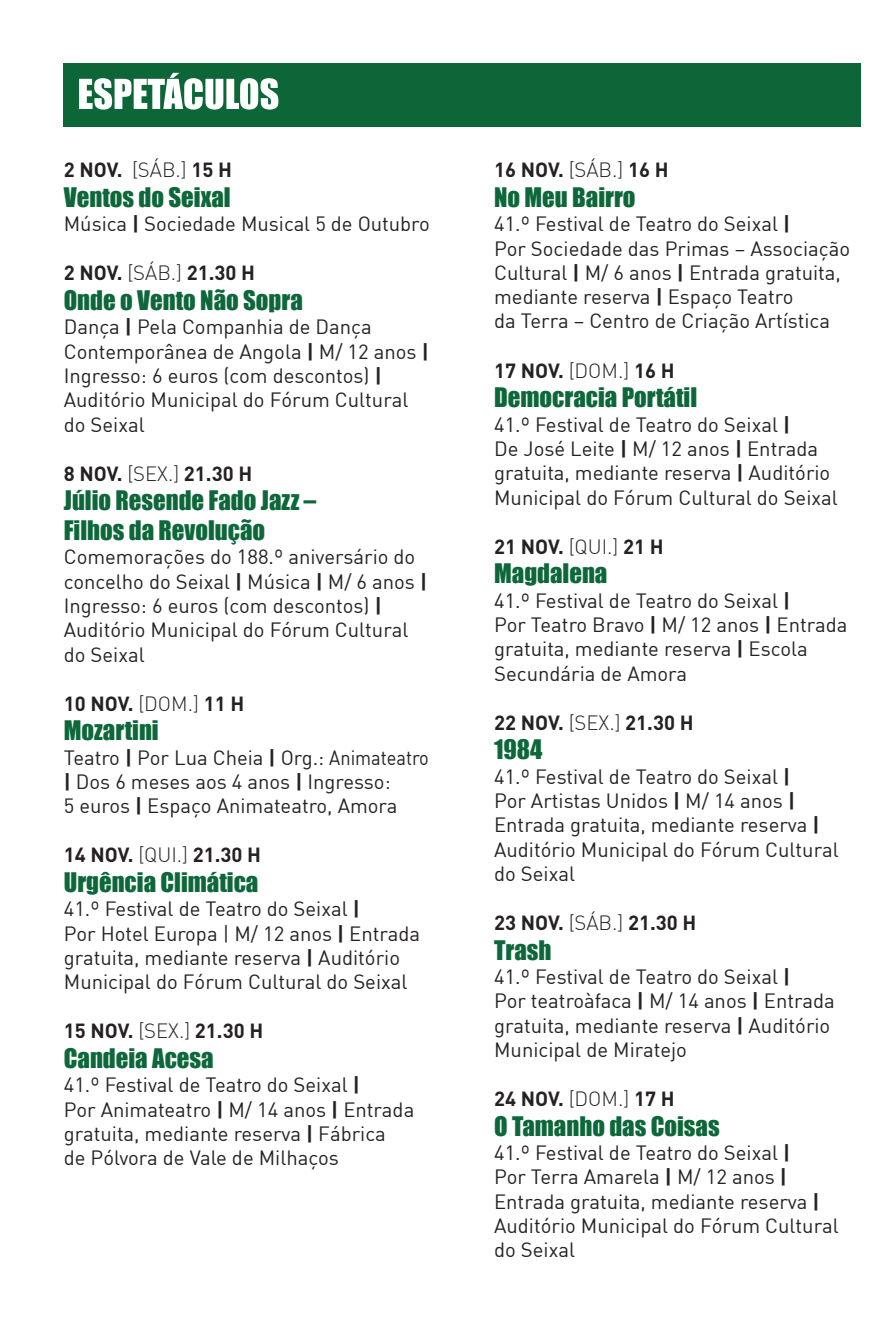
<style>
.page{position:relative;width:894px;height:1340px;background:#fff}
.page>*{position:absolute;margin:0;border:0;box-sizing:border-box;transform-origin:0 0}
.t1{font:24.75px/29.7px "Impact";color:#0c6638}
.t2{font:20.25px/24.3px "DIN";color:#231f20}
.t3{font:700 20.25px "DIN";color:#231f20}
.s1{font-weight:300}
.s2{font-weight:700}
</style>
<div class="page">
<div style="left:63px;top:63px;width:797px;height:63px;background:#0c6638"></div>
<svg style="left:79px;top:73px;width:199px;height:37px"></svg>
<p class="t3" style="left:64px;top:157px;width:170px">2 NOV. <span class="s1">[SÁB.]</span> 15 H</p>
<p class="t1" style="left:64px;top:182px;width:168px">Ventos do Seixal</p>
<p class="t2" style="left:64px;top:211px;width:367px">Música <span class="s2">|</span> Sociedade Musical 5 de Outubro</p>
<p class="t3" style="left:64px;top:260px;width:193px">2 NOV. <span class="s1">[SÁB.]</span> 21.30 H</p>
<p class="t1" style="left:64px;top:285px;width:240px">Onde o Vento Não Sopra</p>
<p class="t2" style="left:64px;top:314px;width:366px">Dança <span class="s2">|</span> Pela Companhia de Dança<br>Contemporânea de Angola <span class="s2">|</span> M/ 12 anos <span class="s2">|<br></span>Ingresso: 6 euros (com descontos) <span class="s2">|<br></span>Auditório Municipal do Fórum Cultural do Seixal</p>
<p class="t3" style="left:64px;top:460px;width:190px">8 NOV. <span class="s1">[SEX.]</span> 21.30 H</p>
<p class="t1" style="left:64px;top:485px;width:254px">Júlio Resende Fado Jazz –<br>Filhos da Revolução</p>
<p class="t2" style="left:64px;top:544px;width:365px">Comemorações do 188.º aniversário do concelho do Seixal <span class="s2">|</span> Música <span class="s2">|</span> M/ 6 anos <span class="s2">|<br></span>Ingresso: 6 euros (com descontos) <span class="s2">|<br></span>Auditório Municipal do Fórum Cultural do Seixal</p>
<p class="t3" style="left:64px;top:690px;width:182px">10 NOV. <span class="s1">[DOM.]</span> 11 H</p>
<p class="t1" style="left:64px;top:715px;width:96px">Mozartini</p>
<p class="t2" style="left:64px;top:745px;width:366px">Teatro <span class="s2">|</span> Por Lua Cheia <span class="s2">|</span> Org.: Animateatro <span class="s2">|</span> Dos 6 meses aos 4 anos <span class="s2">|</span> Ingresso:<br>5 euros <span class="s2">|</span> Espaço Animateatro, Amora</p>
<p class="t3" style="left:64px;top:841px;width:199px">14 NOV. <span class="s1">[QUI.]</span> 21.30 H</p>
<p class="t1" style="left:64px;top:867px;width:196px">Urgência Climática</p>
<p class="t2" style="left:64px;top:896px;width:358px">41.º Festival de Teatro do Seixal <span class="s2">|<br></span>Por Hotel Europa | M/ 12 anos <span class="s2">|</span> Entrada gratuita, mediante reserva <span class="s2">|</span> Auditório Municipal do Fórum Cultural do Seixal</p>
<p class="t3" style="left:64px;top:1017px;width:201px">15 NOV. <span class="s1">[SEX.]</span> 21.30 H</p>
<p class="t1" style="left:64px;top:1042px;width:151px">Candeia Acesa</p>
<p class="t2" style="left:64px;top:1072px;width:352px">41.º Festival de Teatro do Seixal <span class="s2">|<br></span>Por Animateatro <span class="s2">|</span> M/ 14 anos <span class="s2">|</span> Entrada gratuita, mediante reserva <span class="s2">|</span> Fábrica<br>de Pólvora de Vale de Milhaços</p>
<p class="t3" style="left:494px;top:157px;width:176px">16 NOV. <span class="s1">[SÁB.]</span> 16 H</p>
<p class="t1" style="left:494px;top:182px;width:143px">No Meu Bairro</p>
<p class="t2" style="left:494px;top:211px;width:358px">41.º Festival de Teatro do Seixal <span class="s2">|<br></span>Por Sociedade das Primas – Associação Cultural <span class="s2">|</span> M/ 6 anos <span class="s2">|</span> Entrada gratuita, mediante reserva <span class="s2">|</span> Espaço Teatro<br>da Terra – Centro de Criação Artística</p>
<p class="t3" style="left:494px;top:357px;width:182px">17 NOV. <span class="s1">[DOM.]</span> 16 H</p>
<p class="t1" style="left:494px;top:382px;width:205px">Democracia Portátil</p>
<p class="t2" style="left:494px;top:412px;width:345px">41.º Festival de Teatro do Seixal <span class="s2">|<br></span>De José Leite <span class="s2">|</span> M/ 12 anos <span class="s2">|</span> Entrada gratuita, mediante reserva <span class="s2">|</span> Auditório Municipal do Fórum Cultural do Seixal</p>
<p class="t3" style="left:494px;top:533px;width:171px">21 NOV. <span class="s1">[QUI.]</span> 21 H</p>
<p class="t1" style="left:494px;top:558px;width:115px">Magdalena</p>
<p class="t2" style="left:494px;top:587px;width:355px">41.º Festival de Teatro do Seixal <span class="s2">|<br></span>Por Teatro Bravo <span class="s2">|</span> M/ 12 anos <span class="s2">|</span> Entrada gratuita, mediante reserva <span class="s2">|</span> Escola<br>Secundária de Amora</p>
<p class="t3" style="left:494px;top:709px;width:201px">22 NOV. <span class="s1">[SEX.]</span> 21.30 H</p>
<p class="t1" style="left:494px;top:734px;width:50px">1984</p>
<p class="t2" style="left:494px;top:763px;width:346px">41.º Festival de Teatro do Seixal <span class="s2">|<br></span>Por Artistas Unidos <span class="s2">|</span> M/ 14 anos <span class="s2">|<br></span>Entrada gratuita, mediante reserva <span class="s2">|<br></span>Auditório Municipal do Fórum Cultural do Seixal</p>
<p class="t3" style="left:494px;top:909px;width:204px">23 NOV. <span class="s1">[SÁB.]</span> 21.30 H</p>
<p class="t1" style="left:494px;top:934px;width:59px">Trash</p>
<p class="t2" style="left:494px;top:964px;width:342px">41.º Festival de Teatro do Seixal <span class="s2">|<br></span>Por teatroàfaca <span class="s2">|</span> M/ 14 anos <span class="s2">|</span> Entrada gratuita, mediante reserva <span class="s2">|</span> Auditório Municipal de Miratejo</p>
<p class="t3" style="left:494px;top:1085px;width:182px">24 NOV. <span class="s1">[DOM.]</span> 17 H</p>
<p class="t1" style="left:494px;top:1110px;width:227px">O Tamanho das Coisas</p>
<p class="t2" style="left:494px;top:1140px;width:346px">41.º Festival de Teatro do Seixal <span class="s2">|<br></span>Por Terra Amarela <span class="s2">|</span> M/ 12 anos <span class="s2">|<br></span>Entrada gratuita, mediante reserva <span class="s2">|<br></span>Auditório Municipal do Fórum Cultural do Seixal</p>
</div>
